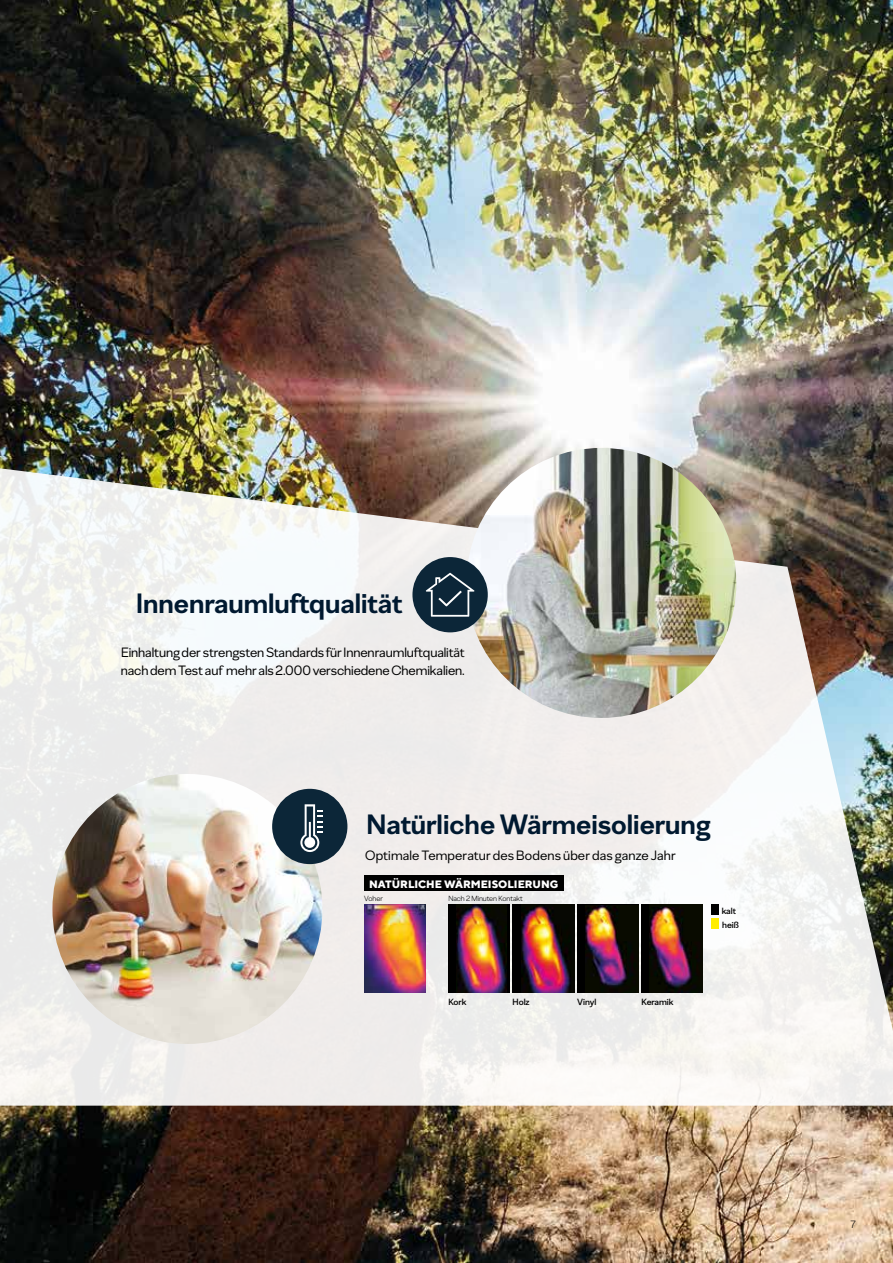
<style>
.page{position:relative;width:893px;height:1263px;background:#fff}
.page>*{position:absolute;margin:0;border:0;box-sizing:border-box;transform-origin:0 0}
.t1{font:700 27.9px "Amorim Sans";color:#001930}
.t2{font:13.5px/18px "Amorim Sans";letter-spacing:-.005em;color:#000}
.t3{font:800 10.8px "TT Norms";color:#fff}
.t4{font:300 10.5px "Amorim Sans";color:#000}
.t5{font:500 9px/14px "Amorim Sans";color:#000}
.t6{font:300 7.5px "Amorim Sans";color:#000}
</style>
<div class="page">
<img style="left:0;top:0;width:893px;height:1263px">
<img style="left:0;top:361px;width:893px;height:745px">
<img style="left:466px;top:448px;width:270px;height:270px;border-radius:135px">
<div style="left:412px;top:557px;width:76px;height:75px;background:#0c2638;border-radius:50%"></div>
<svg style="left:426px;top:573px;width:48px;height:44px"></svg>
<img style="left:52px;top:774px;width:270px;height:270px;border-radius:135px">
<div style="left:272px;top:789px;width:75px;height:75px;background:#0c2638;border-radius:50%"></div>
<svg style="left:300px;top:804px;width:23px;height:48px"></svg>
<div style="left:711px;top:904px;width:7px;height:11px;background:#000"></div>
<div style="left:711px;top:919px;width:7px;height:10px;background:#ffed00"></div>
<div style="left:641px;top:904px;width:62px;height:89px;background:#000"></div>
<img style="left:650px;top:904px;width:53px;height:89px">
<div style="left:577px;top:904px;width:61px;height:89px;background:#000"></div>
<img style="left:585px;top:906px;width:53px;height:87px">
<div style="left:513px;top:904px;width:61px;height:89px;background:#000"></div>
<img style="left:521px;top:905px;width:50px;height:88px">
<div style="left:448px;top:904px;width:62px;height:89px;background:#000"></div>
<img style="left:457px;top:904px;width:49px;height:89px">
<img style="left:365px;top:904px;width:61px;height:89px">
<div style="left:364px;top:875px;width:200px;height:16px;background:#000"></div>
<h1 class="t1" style="left:136px;top:586px;width:268px">Innenraumluftqualität</h1>
<p class="t2" style="left:121px;top:643px;width:346px">Einhaltung der strengsten Standards für Innenraumluftqualität nach dem Test auf mehr als 2.000 verschiedene Chemikalien.</p>
<h1 class="t1" style="left:367px;top:807px;width:346px">Natürliche Wärmeisolierung</h1>
<p class="t3" style="left:369px;top:877px;width:191px">NATÜRLICHE WÄRMEISOLIERUNG</p>
<p class="t6" style="left:364px;top:893px;width:20px">Voher</p>
<p class="t6" style="left:448px;top:893px;width:76px">Nach 2 Minuten Kontakt</p>
<p class="t2" style="left:365px;top:846px;width:312px">Optimale Temperatur des Bodens über das ganze Jahr</p>
<p class="t5" style="left:722px;top:903px;width:19px">kalt heiß</p>
<p class="t5" style="left:448px;top:994px;width:20px">Kork</p>
<p class="t5" style="left:513px;top:994px;width:19px">Holz</p>
<p class="t5" style="left:577px;top:994px;width:21px">Vinyl</p>
<p class="t5" style="left:641px;top:994px;width:34px">Keramik</p>
<p class="t4" style="left:850px;top:1218px;width:7px">7</p>
</div>
